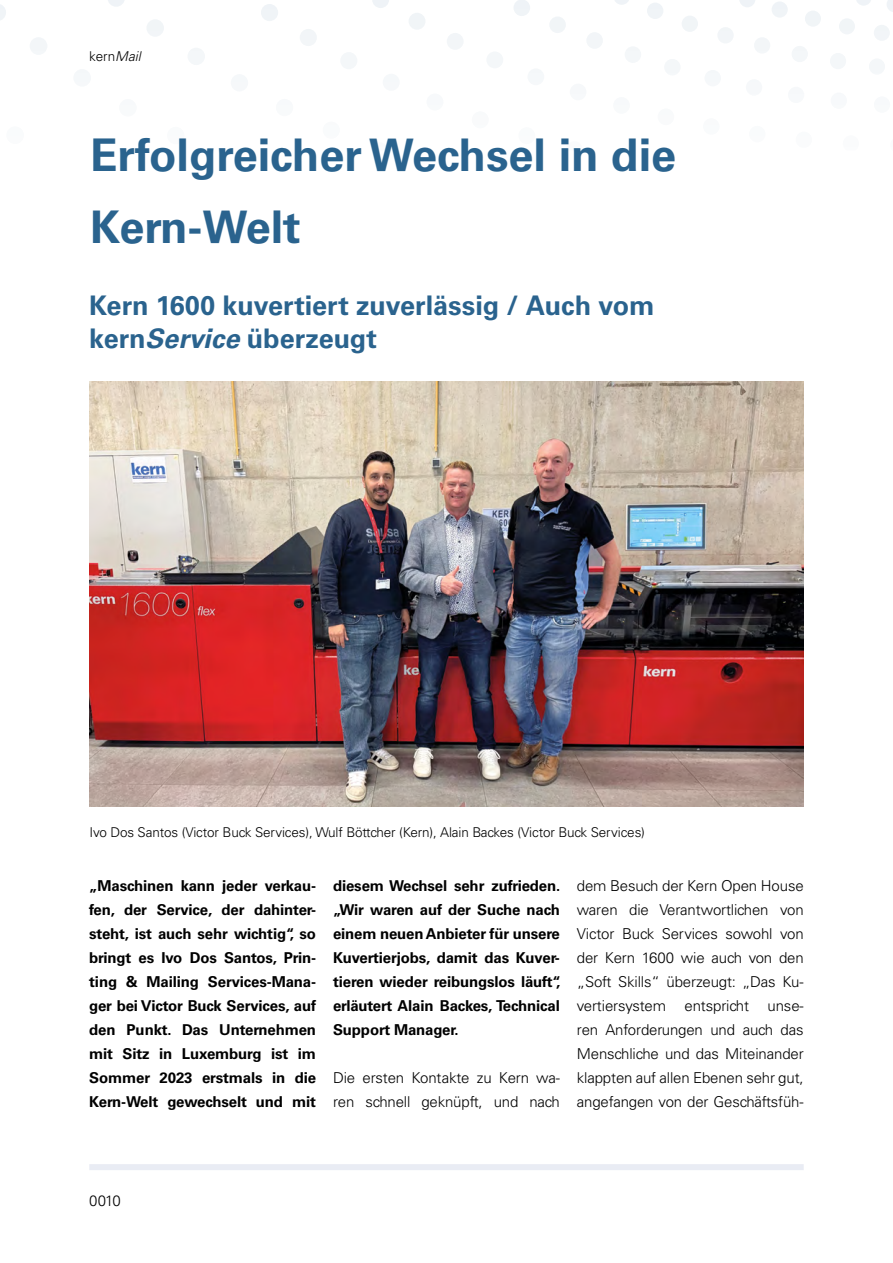
<style>
.page{position:relative;width:893px;height:1263px;background:#fff}
.page>*{position:absolute;margin:0;border:0;box-sizing:border-box;transform-origin:0 0}
.t1{font:700 45px/72px "Univers LT Std";color:#2a638e}
.t2{font:700 27px/33px "Univers LT Std";letter-spacing:-.005em;color:#2a638e}
.t3{font:700 15px/24px "Univers LT Std";letter-spacing:-.01em;color:#000;text-align:justify}
.t4{font:300 15px/24px "Univers LT Std";letter-spacing:-.01em;color:#000}
.t5{font:300 13.5px "Univers LT Std";letter-spacing:-.01em;color:#000}
.s1{font-style:italic}
</style>
<div class="page">
<svg style="left:887px;top:0;width:6px;height:12px"></svg>
<svg style="left:856px;top:0;width:15px;height:6px"></svg>
<div style="left:874px;top:25px;width:16px;height:16px;background:#f2f5f8;border-radius:50%"></div>
<div style="left:839px;top:18px;width:16px;height:16px;background:#f1f5f7;border-radius:50%"></div>
<div style="left:805px;top:11px;width:16px;height:16px;background:#f0f4f7;border-radius:50%"></div>
<div style="left:772px;top:1px;width:16px;height:17px;background:#f0f4f7;border-radius:50%"></div>
<div style="left:869px;top:58px;width:16px;height:17px;background:#f4f7f9;border-radius:50%"></div>
<svg style="left:739px;top:0;width:16px;height:7px"></svg>
<div style="left:830px;top:53px;width:16px;height:16px;background:#f4f7f9;border-radius:50%"></div>
<div style="left:792px;top:46px;width:16px;height:16px;background:#f4f7f9;border-radius:50%"></div>
<div style="left:874px;top:96px;width:16px;height:17px;background:#f7f9fb;border-radius:50%"></div>
<div style="left:754px;top:37px;width:16px;height:17px;background:#f3f6f8;border-radius:50%"></div>
<div style="left:831px;top:92px;width:16px;height:17px;background:#f7f9fb;border-radius:50%"></div>
<div style="left:717px;top:27px;width:17px;height:16px;background:#f2f5f8;border-radius:50%"></div>
<div style="left:682px;top:16px;width:16px;height:16px;background:#f1f5f7;border-radius:50%"></div>
<div style="left:788px;top:87px;width:16px;height:16px;background:#f7f9fb;border-radius:50%"></div>
<div style="left:647px;top:3px;width:16px;height:16px;background:#f0f4f7;border-radius:50%"></div>
<div style="left:746px;top:79px;width:16px;height:17px;background:#f6f8fa;border-radius:50%"></div>
<svg style="left:615px;top:0;width:14px;height:5px"></svg>
<div style="left:704px;top:70px;width:17px;height:16px;background:#f5f8fa;border-radius:50%"></div>
<div style="left:796px;top:132px;width:16px;height:16px;background:#fafbfc;border-radius:50%"></div>
<div style="left:664px;top:59px;width:17px;height:16px;background:#f4f7f9;border-radius:50%"></div>
<div style="left:749px;top:126px;width:17px;height:16px;background:#f9fbfc;border-radius:50%"></div>
<div style="left:625px;top:46px;width:16px;height:17px;background:#f4f7f9;border-radius:50%"></div>
<div style="left:703px;top:118px;width:17px;height:17px;background:#f9fbfc;border-radius:50%"></div>
<div style="left:586px;top:32px;width:17px;height:17px;background:#f3f6f8;border-radius:50%"></div>
<div style="left:658px;top:108px;width:16px;height:17px;background:#f9fafb;border-radius:50%"></div>
<div style="left:549px;top:16px;width:17px;height:17px;background:#f1f5f7;border-radius:50%"></div>
<div style="left:513px;top:0;width:17px;height:16px;background:#eff3f7;border-radius:50%"></div>
<div style="left:613px;top:97px;width:17px;height:17px;background:#f8fafb;border-radius:50%"></div>
<div style="left:570px;top:84px;width:16px;height:16px;background:#f6f8fa;border-radius:50%"></div>
<div style="left:527px;top:68px;width:17px;height:17px;background:#f5f8fa;border-radius:50%"></div>
<div style="left:486px;top:51px;width:17px;height:17px;background:#f4f7f9;border-radius:50%"></div>
<div style="left:447px;top:33px;width:17px;height:17px;background:#f3f6f8;border-radius:50%"></div>
<div style="left:518px;top:127px;width:17px;height:17px;background:#fafbfc;border-radius:50%"></div>
<div style="left:409px;top:13px;width:16px;height:17px;background:#f1f5f7;border-radius:50%"></div>
<div style="left:472px;top:111px;width:17px;height:17px;background:#f9fafb;border-radius:50%"></div>
<svg style="left:372px;top:0;width:17px;height:8px"></svg>
<div style="left:426px;top:93px;width:17px;height:18px;background:#f7f9fb;border-radius:50%"></div>
<div style="left:383px;top:74px;width:17px;height:17px;background:#f6f8fa;border-radius:50%"></div>
<div style="left:340px;top:52px;width:17px;height:17px;background:#f4f7f9;border-radius:50%"></div>
<div style="left:300px;top:29px;width:17px;height:17px;background:#f2f5f8;border-radius:50%"></div>
<div style="left:261px;top:4px;width:17px;height:17px;background:#f0f4f7;border-radius:50%"></div>
<div style="left:323px;top:122px;width:17px;height:17px;background:#f9fbfc;border-radius:50%"></div>
<div style="left:276px;top:99px;width:17px;height:17px;background:#f8fafb;border-radius:50%"></div>
<div style="left:231px;top:74px;width:17px;height:18px;background:#f6f8fa;border-radius:50%"></div>
<div style="left:188px;top:48px;width:17px;height:17px;background:#f4f7f9;border-radius:50%"></div>
<div style="left:146px;top:19px;width:18px;height:18px;background:#f1f5f7;border-radius:50%"></div>
<div style="left:167px;top:127px;width:18px;height:17px;background:#f9fbfc;border-radius:50%"></div>
<svg style="left:108px;top:0;width:16px;height:7px"></svg>
<div style="left:119px;top:99px;width:18px;height:18px;background:#f8fafb;border-radius:50%"></div>
<div style="left:73px;top:69px;width:18px;height:18px;background:#f5f8fa;border-radius:50%"></div>
<div style="left:30px;top:37px;width:17px;height:18px;background:#f3f6f8;border-radius:50%"></div>
<svg style="left:0;top:4px;width:6px;height:16px"></svg>
<div style="left:6px;top:126px;width:18px;height:18px;background:#f9fbfc;border-radius:50%"></div>
<div style="left:89px;top:1164px;width:715px;height:6px;background:#e9ecf4"></div>
<img style="left:89px;top:382px;width:715px;height:424px">
<p class="t5" style="left:89px;top:48px;width:56px">kern<span class="s1">Mail</span></p>
<h1 class="t1" style="left:90px;top:120px;width:588px">Erfolgreicher Wechsel in die<br>Kern-Welt</h1>
<h2 class="t2" style="left:89px;top:289px;width:567px">Kern 1600 kuvertiert zuverlässig / Auch vom kern<span class="s1">Service</span> überzeugt</h2>
<p class="t5" style="left:89px;top:824px;width:557px">Ivo Dos Santos (Victor Buck Services), Wulf Böttcher (Kern), Alain Backes (Victor Buck Services)</p>
<p class="t3" style="left:89px;top:874px;width:228px">„Maschinen kann jeder verkau&shy;fen, der Service, der dahinter&shy;steht, ist auch sehr wichtig“, so bringt es Ivo Dos Santos, Prin&shy;ting &amp; Mailing Services-Mana&shy;ger bei Victor Buck Services, auf den Punkt. Das Unternehmen mit Sitz in Luxemburg ist im Sommer 2023 erstmals in die Kern-Welt gewechselt und mit</p>
<p class="t3" style="left:333px;top:874px;width:229px">diesem Wechsel sehr zufrieden. „Wir waren auf der Suche nach einem neuen Anbieter für unsere Kuvertierjobs, damit das Kuver&shy;tieren wieder reibungslos läuft“, erläutert Alain Backes, Technical Support Manager.</p>
<p class="t4" style="left:333px;top:1066px;width:228px">Die ersten Kontakte zu Kern wa&shy;ren schnell geknüpft, und nach</p>
<p class="t4" style="left:577px;top:874px;width:228px;text-align:justify">dem Besuch der Kern Open House waren die Verantwortlichen von Victor Buck Services sowohl von der Kern 1600 wie auch von den „Soft Skills“ überzeugt: „Das Ku&shy;vertiersystem entspricht unse&shy;ren Anforderungen und auch das Menschliche und das Miteinander klappten auf allen Ebenen sehr gut, angefangen von der Geschäftsfüh-</p>
<p class="t4" style="left:89px;top:1189px;width:33px">0010</p>
</div>
